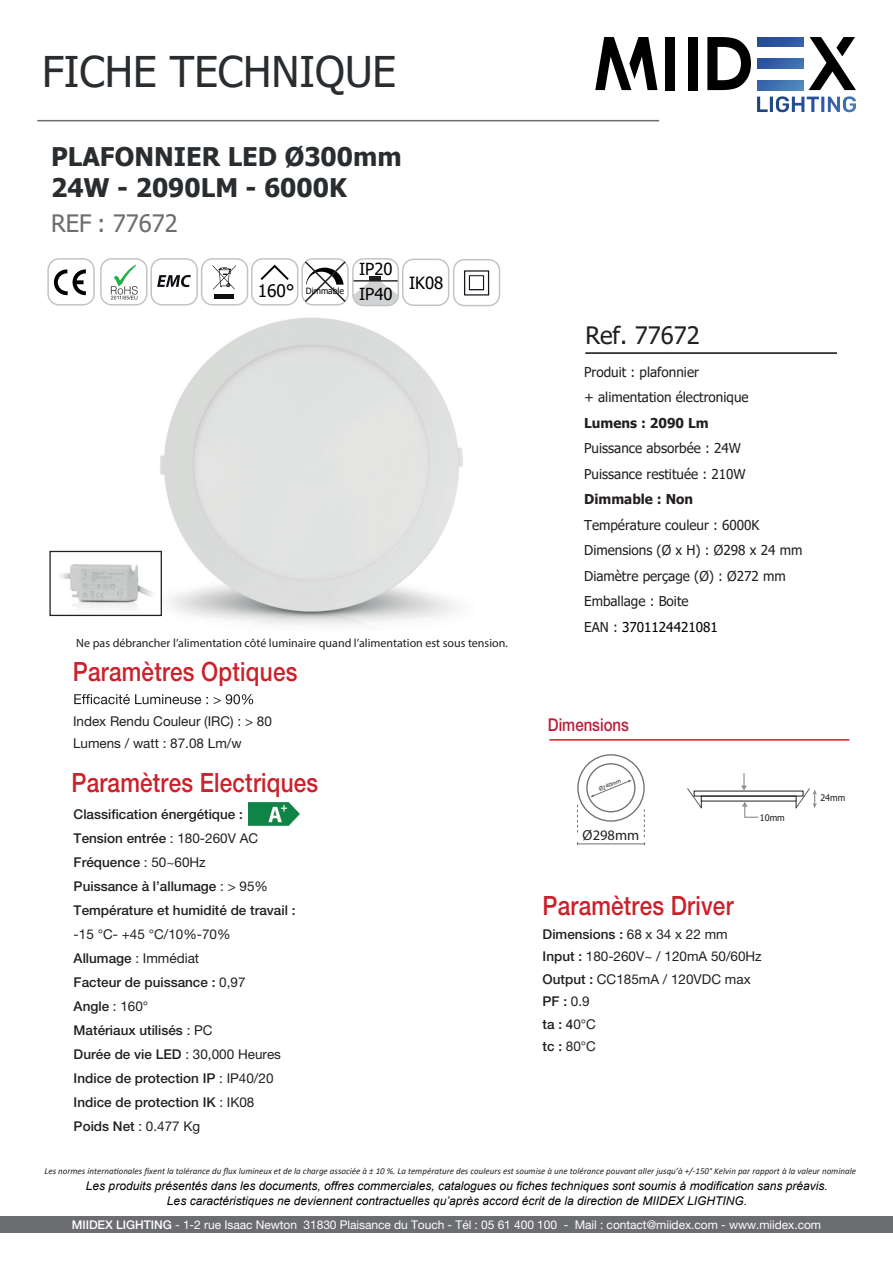
<style>
.page{position:relative;width:893px;height:1263px;background:#fff}
.page>*{position:absolute;margin:0;border:0;box-sizing:border-box;transform-origin:0 0}
.t1{font:42.3px "Tahoma";color:#292d2f}
.t2{font:500 26.55px "Helvetica Neue LT Std";letter-spacing:.01em;color:#cb212b;scale:.85 1}
.t3{font:700 25.65px/30.6px "Tahoma";color:#292d2f}
.t4{font:24px "Tahoma";color:#6c6d70}
.t5{font:24px "Tahoma";color:#231f20}
.t6{font:500 17.7px "Helvetica Neue LT Std";color:#bc1e3b;scale:.85 1}
.t7{font:16.8px "Tahoma";color:#000}
.t8{font:16.65px "Tahoma";color:#000}
.t9{font:14.55px "Myriad Pro";color:#231f20}
.t10{font:13.65px/25.5px "Tahoma";color:#231f20}
.t11{font:700 13.65px "Tahoma";color:#231f20}
.t12{font:500 13.5px/24px "Helvetica Neue LT Std";color:#231f20}
.t13{font:13.5px/22.5px "Helvetica Neue LT Std";color:#231f20}
.t14{font:13.5px "Tahoma";color:#000}
.t15{font:italic 12px/14.4px "Arial";color:#000001;text-align:center}
.t16{font:12px "Helvetica Neue LT Std";letter-spacing:-.005em;color:#fff}
.t17{font:12px "Myriad Pro";color:#231f20}
.t18{font:italic 9px "Calibri";color:#231f20}
.t19{font:9px "Tahoma";color:#231f20}
.t20{font:8.7px "Tahoma";color:#000}
.t21{font:6px "Myriad Pro";color:#231f20}
.s1{font-size:17.25px}
.s2{font-weight:400}
.s3{font-size:13.65px;color:#231f20}
.s4{font-weight:500}
</style>
<div class="page">
<img style="left:157px;top:317px;width:306px;height:309px">
<svg style="left:74px;top:694px;width:179px;height:10px"></svg>
<hr style="left:585px;top:352px;width:252px;height:2px;background:#231f20">
<div style="left:100px;top:258px;width:48px;height:48px;border:1px solid #c1c4c7;border-radius:11px"></div>
<div style="left:47px;top:258px;width:48px;height:48px;border:1px solid #c1c4c7;border-radius:11px"></div>
<div style="left:150px;top:258px;width:48px;height:48px;border:1px solid #c1c4c7;border-radius:11px"></div>
<div style="left:201px;top:258px;width:47px;height:48px;border:1px solid #c1c4c7;border-radius:11px"></div>
<svg style="left:54px;top:269px;width:32px;height:26px"></svg>
<svg style="left:157px;top:275px;width:34px;height:12px"></svg>
<svg style="left:213px;top:265px;width:23px;height:25px"></svg>
<div style="left:214px;top:294px;width:20px;height:5px;background:#0f0c12"></div>
<div style="left:251px;top:258px;width:47px;height:48px;border:1px solid #c1c4c7;border-radius:11px"></div>
<svg style="left:261px;top:265px;width:28px;height:15px"></svg>
<svg style="left:111px;top:265px;width:27px;height:35px"></svg>
<div style="left:301px;top:258px;width:48px;height:48px;border:1px solid #c1c4c7;border-radius:11px"></div>
<div style="left:402px;top:259px;width:47px;height:47px;border:1px solid #c1c4c7;border-radius:11px"></div>
<svg style="left:303px;top:260px;width:44px;height:44px"></svg>
<div style="left:453px;top:259px;width:47px;height:47px;border:1px solid #c1c4c7;border-radius:11px"></div>
<img style="left:464px;top:270px;width:26px;height:26px">
<img style="left:248px;top:803px;width:51px;height:22px">
<hr style="left:549px;top:739px;width:300px;height:2px;background:#d01f26">
<div style="left:0;top:1216px;width:893px;height:17px;background:#6c6d70"></div>
<div style="left:701px;top:796px;width:95px;height:5px;border:1px solid #231f20"></div>
<svg style="left:742px;top:802px;width:16px;height:16px"></svg>
<svg style="left:741px;top:773px;width:6px;height:17px"></svg>
<svg style="left:687px;top:788px;width:15px;height:20px"></svg>
<svg style="left:795px;top:788px;width:22px;height:21px"></svg>
<img style="left:50px;top:553px;width:111px;height:69px">
<div style="left:49px;top:551px;width:113px;height:65px;border:1px solid #231f20"></div>
<svg style="left:354px;top:282px;width:43px;height:25px"></svg>
<hr style="left:353px;top:280px;width:45px;height:2px;background:#231f20">
<div style="left:369px;top:276px;width:12px;height:5px;background:#231f20"></div>
<div style="left:352px;top:258px;width:47px;height:48px;border:1px solid #c1c4c7;border-radius:11px"></div>
<svg style="left:577px;top:754px;width:68px;height:91px"></svg>
<hr style="left:37px;top:120px;width:622px;height:1px;background:#6c6d70">
<svg style="left:809px;top:37px;width:47px;height:53px"></svg>
<svg style="left:707px;top:37px;width:44px;height:53px"></svg>
<div style="left:688px;top:37px;width:10px;height:53px;background:#000001"></div>
<div style="left:665px;top:37px;width:10px;height:53px;background:#000001"></div>
<svg style="left:757px;top:96px;width:99px;height:16px"></svg>
<svg style="left:595px;top:37px;width:62px;height:53px"></svg>
<svg style="left:757px;top:37px;width:46px;height:9px"></svg>
<svg style="left:757px;top:59px;width:46px;height:9px"></svg>
<svg style="left:757px;top:81px;width:46px;height:9px"></svg>
<h1 class="t1" style="left:42px;top:43px;width:356px">FICHE TECHNIQUE</h1>
<h3 class="t3" style="left:51px;top:142px;width:352px">PLAFONNIER LED Ø300mm<br>24W - 2090LM - 6000K</h3>
<h3 class="t4" style="left:51px;top:207px;width:128px">REF : 77672</h3>
<p class="t20" style="left:258px;top:285px;width:88px"><span class="s1">160°</span> Dimmable</p>
<p class="t8" style="left:359px;top:257px;width:35px">IP20</p>
<p class="t8" style="left:359px;top:282px;width:35px">IP40</p>
<p class="t7" style="left:409px;top:272px;width:36px">IK08</p>
<p class="t17" style="left:76px;top:635px;width:433px">Ne pas débrancher l’alimentation côté luminaire quand l’alimentation est sous tension.</p>
<h2 class="t2" style="left:73px;top:656px;width:265px">Paramètres Optiques</h2>
<p class="t13" style="left:73px;top:710px;width:200px;line-height:21.6px">Index Rendu Couleur (IRC) : &gt; 80<br>Lumens / watt : 87.08 Lm/w</p>
<h2 class="t2" style="left:72px;top:767px;width:292px">Paramètres Electriques</h2>
<p class="t12" style="left:74px;top:802px;width:223px">Classification énergétique :<br>Tension entrée <span class="s2">: 180-260V AC<br></span>Fréquence <span class="s2">: 50~60Hz<br></span>Puissance à l’allumage <span class="s2">: &gt; 95%<br></span>Température et humidité de travail :</p>
<p class="t12" style="left:74px;top:922px;width:209px"><span class="s2">-15 °C- +45 °C/10%-70%<br></span>Allumage <span class="s2">: Immédiat<br></span>Facteur de puissance : <span class="s2">0,97<br></span>Angle <span class="s2">: 160°<br></span>Matériaux utilisés <span class="s2">: PC<br></span>Durée de vie LED <span class="s2">: 30,000 Heures<br></span>Indice de protection IP <span class="s2">: IP40/20<br></span>Indice de protection IK <span class="s2">: IK08<br></span>Poids Net <span class="s2">: 0.477 Kg</span></p>
<h3 class="t5" style="left:585px;top:320px;width:116px">Ref. 77672</h3>
<p class="t10" style="left:584px;top:360px;width:166px">Produit : plafonnier<br>+ alimentation électronique</p>
<p class="t11" style="left:584px;top:413px;width:126px">Lumens : 2090 Lm</p>
<p class="t10" style="left:584px;top:436px;width:163px">Puissance absorbée : 24W<br>Puissance restituée : 210W</p>
<p class="t11" style="left:584px;top:489px;width:110px">Dimmable : Non</p>
<p class="t10" style="left:584px;top:513px;width:220px">Température couleur : 6000K<br>Dimensions (Ø x H) : Ø298 x 24 mm<br>Diamètre perçage (Ø) : Ø272 mm<br>Emballage : Boite</p>
<p class="t14" style="left:584px;top:618px;width:135px"><span class="s3">EAN :</span> 3701124421081</p>
<h3 class="t6" style="left:548px;top:714px;width:97px">Dimensions</h3>
<p class="t21" style="left:598px;top:786px;width:25px;rotate:-22deg">Ø240mm</p>
<p class="t9" style="left:583px;top:826px;width:58px">Ø298mm</p>
<p class="t19" style="left:760px;top:811px;width:26px">10mm</p>
<h2 class="t2" style="left:543px;top:890px;width:226px">Paramètres Driver</h2>
<p class="t13" style="left:543px;top:922px;width:221px"><span class="s4">Dimensions :</span> 68 x 34 x 22 mm<br><span class="s4">Input :</span> 180-260V~ / 120mA 50/60Hz<br><span class="s4">Output :</span> CC185mA / 120VDC max<br><span class="s4">PF :</span> 0.9<br><span class="s4">ta : 4</span>0°C<br><span class="s4">tc :</span> 80°C</p>
<p class="t19" style="left:820px;top:792px;width:26px">24mm</p>
<p class="t18" style="left:45px;top:1164px;width:813px">Les normes internationales fixent la tolérance du flux lumineux et de la charge associée à ± 10 %. La température des couleurs est soumise à une tolérance pouvant aller jusqu’à +/-150° Kelvin par rapport à la valeur nominale</p>
<p class="t15" style="left:86px;top:1179px;width:743px">Les produits présentés dans les documents, offres commerciales, catalogues ou fiches techniques sont soumis à modification sans préavis.<br>Les caractéristiques ne deviennent contractuelles qu’après accord écrit de la direction de MIIDEX LIGHTING.</p>
<p class="t16" style="left:72px;top:1217px;width:751px"><span class="s4">MIIDEX LIGHTING</span> - 1-2 rue Isaac Newton 31830 Plaisance du Touch - Tél : 05 61 400 100 - Mail : contact@miidex.com - www.miidex.com</p>
</div>
